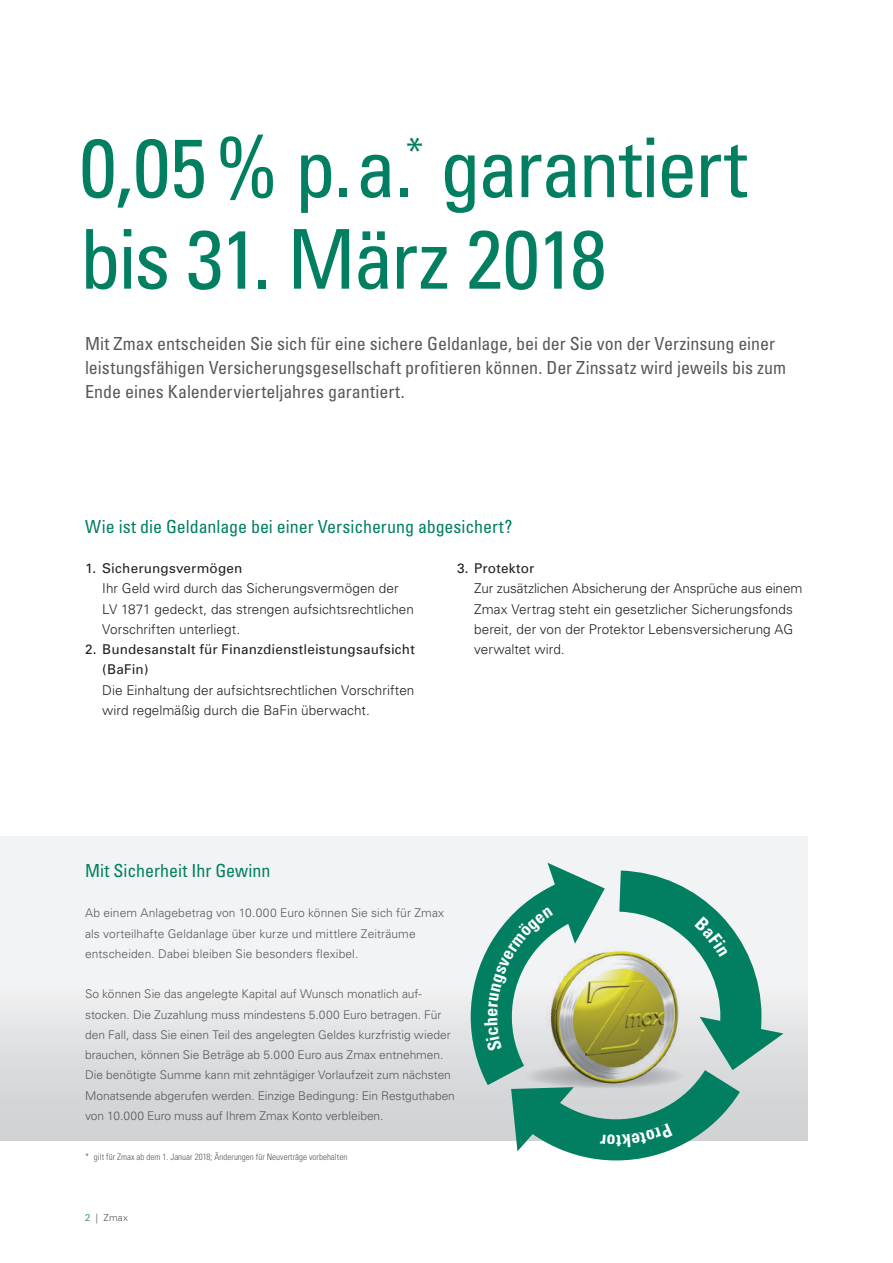
<style>
.page{position:relative;width:893px;height:1263px;background:#fff}
.page>*{position:absolute;margin:0;border:0;box-sizing:border-box;transform-origin:0 0}
.t1{font:condensed 82.5px/91.5px "Univers";letter-spacing:-.03em;color:#017f60}
.t2{font:condensed 18px/24px "Univers";color:#57585a}
.t3{font:condensed 18px "Univers";letter-spacing:-.005em;color:#017f60}
.t4{font:700 condensed 18px "Univers";color:#fff}
.t5{font:300 13.5px/20.2px "Univers";letter-spacing:.005em;color:#231f20}
.t6{font:13.5px/20.2px "Univers";letter-spacing:.015em;color:#231f20}
.t7{font:300 12px/20.2px "Univers";color:#57585a}
.t8{font:300 9.75px "Univers";color:#57585a}
.t9{font:300 condensed 9px "Univers";color:#57585a}
.s1{color:#017f60}
</style>
<div class="page">
<div style="left:0;top:836px;width:808px;height:304px;background:linear-gradient(to bottom,#fbfcfd,#d4d5d7)"></div>
<svg style="left:471px;top:863px;width:312px;height:297px"></svg>
<h1 class="t1" style="left:80px;top:121px;width:669px">0,05% p.a.<sup>*</sup> garantiert bis 31. März 2018</h1>
<p class="t2" style="left:85px;top:332px;width:702px">Mit Zmax entscheiden Sie sich für eine sichere Geldanlage, bei der Sie von der Verzinsung einer leistungsfähigen Versicherungsgesellschaft profitieren können. Der Zinssatz wird jeweils bis zum<br>Ende eines Kalendervierteljahres garantiert.</p>
<h2 class="t3" style="left:85px;top:515px;width:429px">Wie ist die Geldanlage bei einer Versicherung abgesichert?</h2>
<p class="t6" style="left:85px;top:558px;width:159px">1. Sicherungsvermögen</p>
<p class="t5" style="left:102px;top:578px;width:313px">Ihr Geld wird durch das Sicherungsvermögen der<br>LV 1871 gedeckt, das strengen aufsichtsrechtlichen<br>Vorschriften unterliegt.</p>
<p class="t6" style="left:102px;top:639px;width:314px;text-indent:-17px">2. Bundesanstalt für Finanzdienstleistungsaufsicht (BaFin)</p>
<p class="t5" style="left:102px;top:680px;width:314px">Die Einhaltung der aufsichtsrechtlichen Vorschriften wird regelmäßig durch die BaFin überwacht.</p>
<p class="t6" style="left:457px;top:558px;width:79px">3. Protektor</p>
<p class="t5" style="left:474px;top:578px;width:330px">Zur zusätzlichen Absicherung der Ansprüche aus einem Zmax Vertrag steht ein gesetzlicher Sicherungsfonds bereit, der von der Protektor Lebensversicherung AG verwaltet wird.</p>
<h2 class="t3" style="left:85px;top:859px;width:187px">Mit Sicherheit Ihr Gewinn</h2>
<p class="t7" style="left:85px;top:903px;width:361px">Ab einem Anlagebetrag von 10.000 Euro können Sie sich für Zmax als vorteilhafte Geldanlage über kurze und mittlere Zeiträume entscheiden. Dabei bleiben Sie besonders flexibel.</p>
<p class="t7" style="left:85px;top:984px;width:371px">So können Sie das angelegte Kapital auf Wunsch monatlich auf&shy;stocken. Die Zuzahlung muss mindestens 5.000 Euro betragen. Für den Fall, dass Sie einen Teil des angelegten Geldes kurzfristig wieder brauchen, können Sie Beträge ab 5.000 Euro aus Zmax entnehmen.<br>Die benötigte Summe kann mit zehntägiger Vorlaufzeit zum nächsten Monatsende abgerufen werden. Einzige Bedingung: Ein Restguthaben von 10.000 Euro muss auf Ihrem Zmax Konto verbleiben.</p>
<p class="t9" style="left:85px;top:1151px;width:264px">* gilt für Zmax ab dem 1. Januar 2018; Änderungen für Neuverträge vorbehalten</p>
<p class="t8" style="left:85px;top:1212px;width:44px"><span class="s1">2</span> | Zmax</p>
<h2 class="t4" style="left:621px;top:1152px;width:7px;rotate:180deg">t</h2>
</div>
